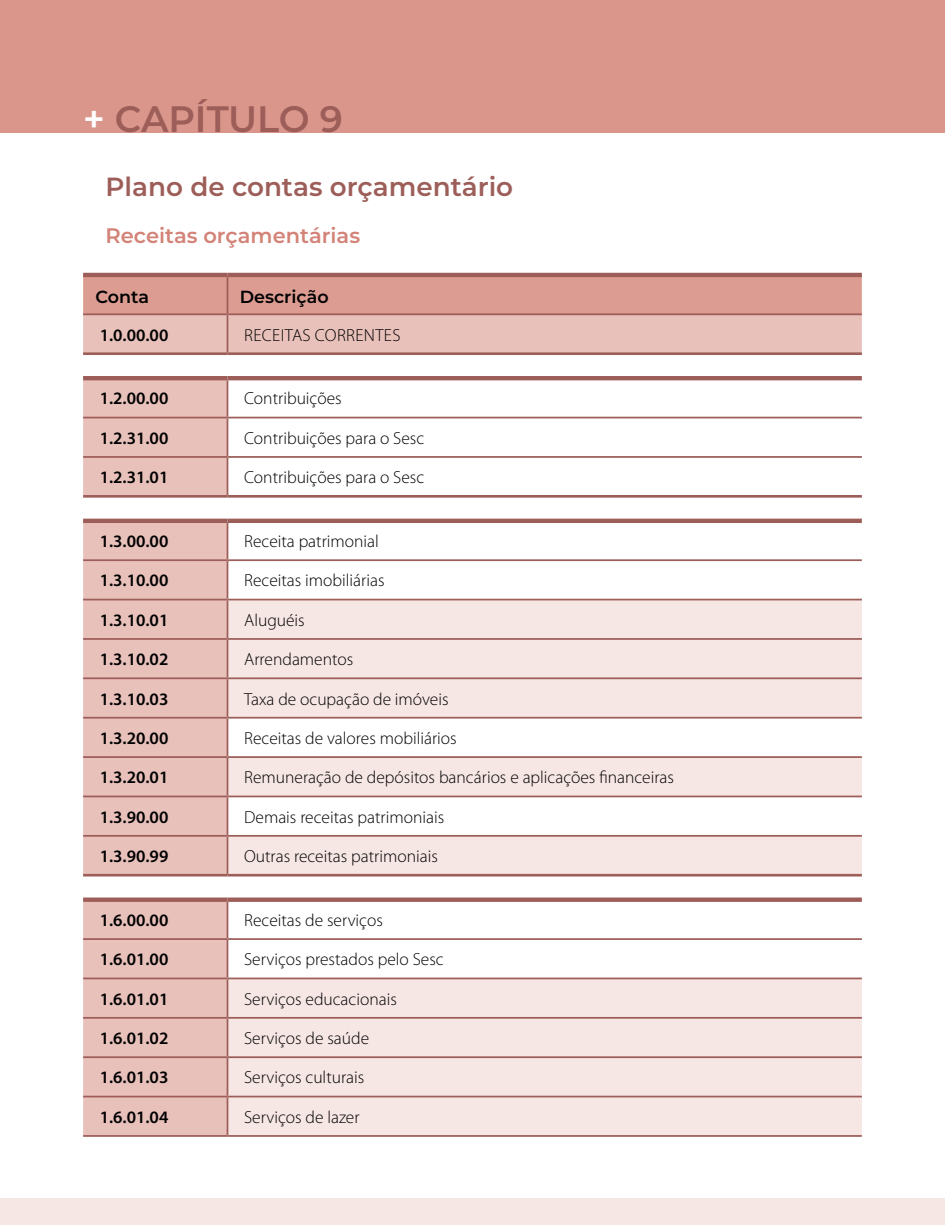
<style>
.page{position:relative;width:945px;height:1225px;background:#fff}
.page>*{position:absolute;margin:0;border:0;box-sizing:border-box;transform-origin:0 0}
.t1{font:600 36.75px "Montserrat";letter-spacing:-.01em;color:#9d5e59}
.t2{font:600 26.25px "Montserrat";color:#9d5e59}
.t3{font:600 21px "Montserrat";color:#d38377}
.t4{font:300 17.5px "Myriad Pro";color:#000}
.t5{font:600 17.5px "Myriad Pro";color:#000}
.t6{font:300 17.5px "Myriad Pro";letter-spacing:.02em;color:#000}
.t7{font:600 17.5px "Montserrat";color:#000}
.s1{color:#fff}
</style>
<div class="page">
<div style="left:0;top:1198px;width:945px;height:27px;background:#f6e6e4"></div>
<div style="left:0;top:0;width:945px;height:132px;background:#da968b"></div>
<svg style="left:83px;top:277px;width:779px;height:75px;background:#e2aea6"></svg>
<hr style="left:83px;top:352px;width:145px;height:3px;background:#9d5e59">
<hr style="left:228px;top:352px;width:634px;height:3px;background:#9d5e59">
<hr style="left:227px;top:277px;width:1px;height:36px;background:#9d5e59">
<hr style="left:227px;top:315px;width:1px;height:37px;background:#9d5e59">
<hr style="left:83px;top:273px;width:145px;height:4px;background:#9d5e59">
<hr style="left:228px;top:273px;width:634px;height:4px;background:#9d5e59">
<hr style="left:83px;top:313px;width:145px;height:2px;background:#9d5e59">
<hr style="left:228px;top:313px;width:634px;height:2px;background:#9d5e59">
<div style="left:83px;top:380px;width:144px;height:115px;background:#e9c1bb"></div>
<svg style="left:228px;top:380px;width:634px;height:115px"></svg>
<hr style="left:83px;top:495px;width:145px;height:3px;background:#9d5e59">
<hr style="left:228px;top:495px;width:634px;height:3px;background:#9d5e59">
<hr style="left:227px;top:380px;width:1px;height:37px;background:#9d5e59">
<hr style="left:227px;top:418px;width:1px;height:38px;background:#9d5e59">
<hr style="left:227px;top:458px;width:1px;height:37px;background:#9d5e59">
<hr style="left:83px;top:376px;width:145px;height:4px;background:#9d5e59">
<hr style="left:228px;top:376px;width:634px;height:4px;background:#9d5e59">
<hr style="left:83px;top:417px;width:145px;height:1px;background:#9d5e59">
<hr style="left:228px;top:417px;width:634px;height:1px;background:#9d5e59">
<hr style="left:83px;top:456px;width:145px;height:2px;background:#9d5e59">
<hr style="left:228px;top:456px;width:634px;height:2px;background:#9d5e59">
<div style="left:83px;top:523px;width:144px;height:351px;background:#e9c1bb"></div>
<svg style="left:228px;top:523px;width:634px;height:76px"></svg>
<svg style="left:228px;top:600px;width:634px;height:274px;fill:#f6e6e4"></svg>
<hr style="left:83px;top:874px;width:145px;height:3px;background:#9d5e59">
<hr style="left:228px;top:874px;width:634px;height:3px;background:#9d5e59">
<hr style="left:227px;top:523px;width:1px;height:36px;background:#9d5e59">
<hr style="left:227px;top:561px;width:1px;height:38px;background:#9d5e59">
<hr style="left:227px;top:600px;width:1px;height:38px;background:#9d5e59">
<hr style="left:227px;top:640px;width:1px;height:37px;background:#9d5e59">
<hr style="left:227px;top:679px;width:1px;height:38px;background:#9d5e59">
<hr style="left:227px;top:719px;width:1px;height:37px;background:#9d5e59">
<hr style="left:227px;top:758px;width:1px;height:38px;background:#9d5e59">
<hr style="left:227px;top:797px;width:1px;height:38px;background:#9d5e59">
<hr style="left:227px;top:837px;width:1px;height:37px;background:#9d5e59">
<hr style="left:83px;top:519px;width:145px;height:4px;background:#9d5e59">
<hr style="left:228px;top:519px;width:634px;height:4px;background:#9d5e59">
<hr style="left:83px;top:559px;width:145px;height:2px;background:#9d5e59">
<hr style="left:228px;top:559px;width:634px;height:2px;background:#9d5e59">
<hr style="left:83px;top:599px;width:145px;height:1px;background:#9d5e59">
<hr style="left:228px;top:599px;width:634px;height:1px;background:#9d5e59">
<hr style="left:83px;top:638px;width:145px;height:2px;background:#9d5e59">
<hr style="left:228px;top:638px;width:634px;height:2px;background:#9d5e59">
<hr style="left:83px;top:677px;width:145px;height:2px;background:#9d5e59">
<hr style="left:228px;top:677px;width:634px;height:2px;background:#9d5e59">
<hr style="left:83px;top:717px;width:145px;height:2px;background:#9d5e59">
<hr style="left:228px;top:717px;width:634px;height:2px;background:#9d5e59">
<hr style="left:83px;top:756px;width:145px;height:2px;background:#9d5e59">
<hr style="left:228px;top:756px;width:634px;height:2px;background:#9d5e59">
<hr style="left:83px;top:796px;width:145px;height:1px;background:#9d5e59">
<hr style="left:228px;top:796px;width:634px;height:1px;background:#9d5e59">
<hr style="left:83px;top:835px;width:145px;height:2px;background:#9d5e59">
<hr style="left:228px;top:835px;width:634px;height:2px;background:#9d5e59">
<div style="left:83px;top:902px;width:144px;height:233px;background:#e9c1bb"></div>
<svg style="left:228px;top:902px;width:634px;height:76px"></svg>
<div style="left:228px;top:979px;width:634px;height:156px;background:#f6e6e4"></div>
<hr style="left:227px;top:902px;width:1px;height:36px;background:#9d5e59">
<hr style="left:227px;top:940px;width:1px;height:38px;background:#9d5e59">
<hr style="left:227px;top:979px;width:1px;height:38px;background:#9d5e59">
<hr style="left:227px;top:1019px;width:1px;height:37px;background:#9d5e59">
<hr style="left:227px;top:1058px;width:1px;height:38px;background:#9d5e59">
<hr style="left:227px;top:1097px;width:1px;height:38px;background:#9d5e59">
<hr style="left:83px;top:898px;width:145px;height:4px;background:#9d5e59">
<svg style="left:228px;top:898px;width:634px;height:4px;background:#9f625d"></svg>
<hr style="left:83px;top:938px;width:145px;height:2px;background:#9d5e59">
<hr style="left:228px;top:938px;width:634px;height:2px;background:#9d5e59">
<hr style="left:83px;top:978px;width:145px;height:1px;background:#9d5e59">
<hr style="left:228px;top:978px;width:634px;height:1px;background:#9d5e59">
<hr style="left:83px;top:1017px;width:145px;height:2px;background:#9d5e59">
<hr style="left:228px;top:1017px;width:634px;height:2px;background:#9d5e59">
<hr style="left:83px;top:1056px;width:145px;height:2px;background:#9d5e59">
<hr style="left:228px;top:1056px;width:634px;height:2px;background:#9d5e59">
<hr style="left:83px;top:1096px;width:145px;height:1px;background:#9d5e59">
<hr style="left:228px;top:1096px;width:634px;height:1px;background:#9d5e59">
<hr style="left:83px;top:1135px;width:145px;height:2px;background:#9d5e59">
<hr style="left:228px;top:1135px;width:634px;height:2px;background:#9d5e59">
<p class="t1" style="left:83px;top:93px;width:261px"><span class="s1">+</span> CAPÍTULO 9</p>
<p class="t2" style="left:106px;top:168px;width:409px">Plano de contas orçamentário</p>
<p class="t3" style="left:106px;top:221px;width:256px">Receitas orçamentárias</p>
<p class="t7" style="left:95px;top:284px;width:55px">Conta</p>
<p class="t7" style="left:240px;top:284px;width:91px">Descrição</p>
<p class="t5" style="left:100px;top:324px;width:70px">1.0.00.00</p>
<p class="t6" style="left:244px;top:324px;width:158px">RECEITAS CORRENTES</p>
<p class="t5" style="left:100px;top:387px;width:70px">1.2.00.00</p>
<p class="t4" style="left:244px;top:388px;width:99px">Contribuições</p>
<p class="t5" style="left:100px;top:427px;width:70px">1.2.31.00</p>
<p class="t4" style="left:244px;top:427px;width:182px">Contribuições para o Sesc</p>
<p class="t5" style="left:100px;top:466px;width:70px">1.2.31.01</p>
<p class="t4" style="left:244px;top:467px;width:182px">Contribuições para o Sesc</p>
<p class="t5" style="left:100px;top:530px;width:70px">1.3.00.00</p>
<p class="t4" style="left:244px;top:531px;width:136px">Receita patrimonial</p>
<p class="t5" style="left:100px;top:569px;width:70px">1.3.10.00</p>
<p class="t4" style="left:244px;top:570px;width:142px">Receitas imobiliárias</p>
<p class="t5" style="left:100px;top:609px;width:70px">1.3.10.01</p>
<p class="t4" style="left:244px;top:609px;width:62px">Aluguéis</p>
<p class="t5" style="left:100px;top:648px;width:70px">1.3.10.02</p>
<p class="t4" style="left:244px;top:649px;width:111px">Arrendamentos</p>
<p class="t5" style="left:100px;top:688px;width:70px">1.3.10.03</p>
<p class="t4" style="left:244px;top:688px;width:206px">Taxa de ocupação de imóveis</p>
<p class="t5" style="left:100px;top:727px;width:70px">1.3.20.00</p>
<p class="t4" style="left:244px;top:728px;width:214px">Receitas de valores mobiliários</p>
<p class="t5" style="left:100px;top:766px;width:70px">1.3.20.01</p>
<p class="t4" style="left:244px;top:767px;width:431px">Remuneração de depósitos bancários e aplicações financeiras</p>
<p class="t5" style="left:100px;top:806px;width:70px">1.3.90.00</p>
<p class="t4" style="left:244px;top:806px;width:202px">Demais receitas patrimoniais</p>
<p class="t5" style="left:100px;top:845px;width:70px">1.3.90.99</p>
<p class="t4" style="left:244px;top:846px;width:195px">Outras receitas patrimoniais</p>
<p class="t5" style="left:100px;top:909px;width:70px">1.6.00.00</p>
<p class="t4" style="left:244px;top:910px;width:140px">Receitas de serviços</p>
<p class="t5" style="left:100px;top:948px;width:70px">1.6.01.00</p>
<p class="t4" style="left:244px;top:949px;width:201px">Serviços prestados pelo Sesc</p>
<p class="t5" style="left:100px;top:988px;width:70px">1.6.01.01</p>
<p class="t4" style="left:244px;top:988px;width:154px">Serviços educacionais</p>
<p class="t5" style="left:100px;top:1027px;width:70px">1.6.01.02</p>
<p class="t4" style="left:244px;top:1028px;width:127px">Serviços de saúde</p>
<p class="t5" style="left:100px;top:1066px;width:70px">1.6.01.03</p>
<p class="t4" style="left:244px;top:1067px;width:122px">Serviços culturais</p>
<p class="t5" style="left:100px;top:1106px;width:70px">1.6.01.04</p>
<p class="t4" style="left:244px;top:1106px;width:117px">Serviços de lazer</p>
</div>
